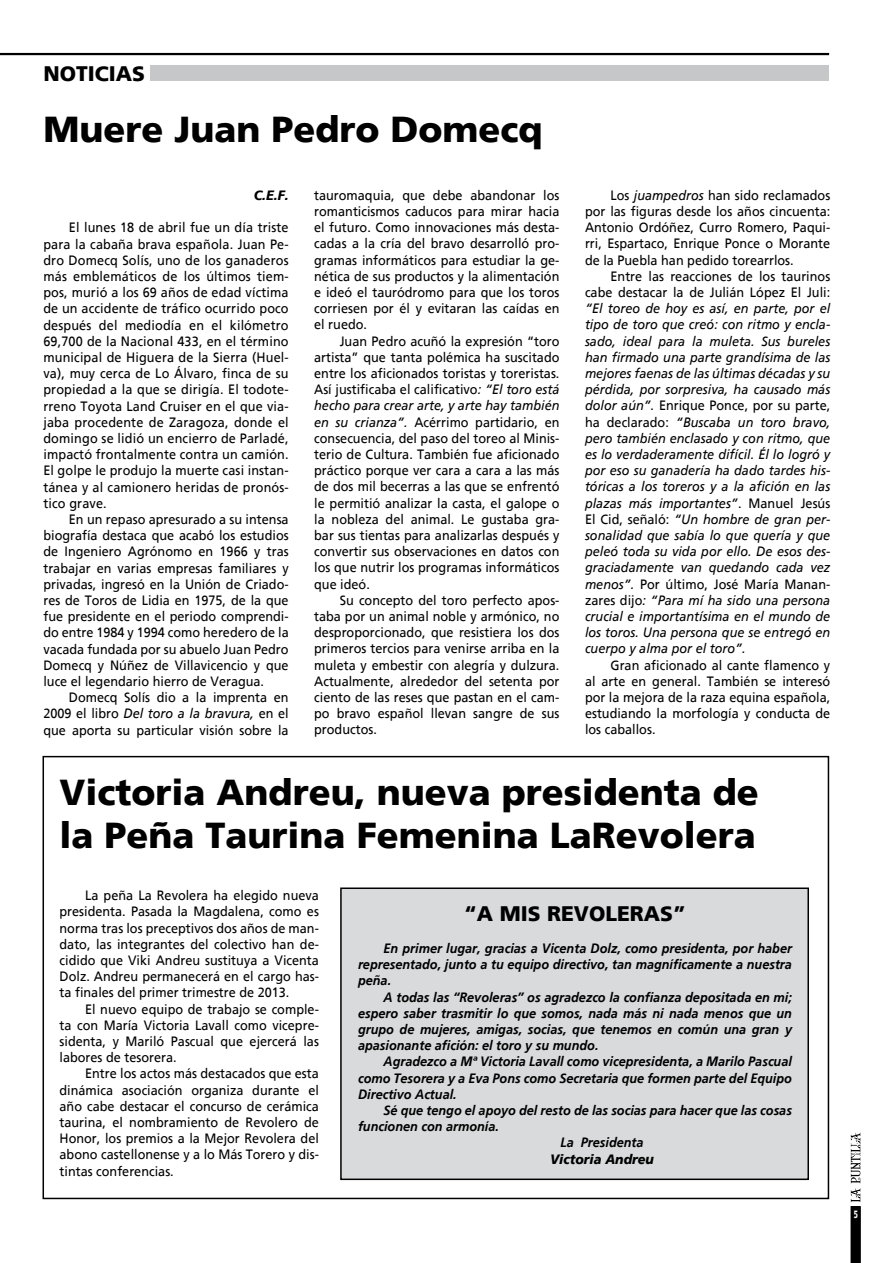
<style>
.page{position:relative;width:893px;height:1263px;background:#fff}
.page>*{position:absolute;margin:0;border:0;box-sizing:border-box;transform-origin:0 0}
.t1{font:900 36px/43.2px "Frutiger";color:#000}
.t2{font:900 21px "Frutiger";color:#000}
.t3{font:13.5px/16.2px "Frutiger";color:#000;text-align:justify;scale:.94 1}
.t4{font:italic 13.5px/16.2px "Frutiger";color:#000;text-align:justify;scale:.94 1}
.t5{font:italic 700 13.5px/16.2px "Frutiger";color:#000;text-align:justify;scale:.94 1}
.t6{font:italic 900 13.5px "Frutiger";color:#000;scale:.94 1}
.t7{font:900 10.5px "Frutiger";color:#fff;scale:.65 1}
.s1{font-style:italic}
.s2{font-style:normal}
</style>
<div class="page">
<hr style="left:0;top:53px;width:829px;height:1px;background:#000">
<svg style="left:850px;top:1132px;width:11px;height:131px"></svg>
<div style="left:151px;top:66px;width:678px;height:15px;background:#c6c7c8"></div>
<hr style="left:0;top:54px;width:829px;height:1px;background:#000">
<div style="left:43px;top:756px;width:786px;height:443px;border:2px solid #000"></div>
<div style="left:341px;top:888px;width:467px;height:291px;background:#d9dadb"></div>
<div style="left:340px;top:887px;width:469px;height:293px;border:2px solid #000"></div>
<h2 class="t2" style="left:43px;top:61px;width:103px">NOTICIAS</h2>
<h1 class="t1" style="left:43px;top:107px;width:501px">Muere Juan Pedro Domecq</h1>
<p class="t6" style="left:254px;top:187px;width:39px">C.E.F.</p>
<p class="t3" style="left:43px;top:219px;width:262px;text-indent:26px">El lunes 18 de abril fue un día triste para la cabaña brava española. Juan Pe&shy;dro Domecq Solís, uno de los ganaderos más emblemáticos de los últimos tiem&shy;pos, murió a los 69 años de edad víctima de un accidente de tráfico ocurrido poco después del mediodía en el kilómetro 69,700 de la Nacional 433, en el término municipal de Higuera de la Sierra (Huel&shy;va), muy cerca de Lo Álvaro, finca de su propiedad a la que se dirigía. El todote&shy;rreno Toyota Land Cruiser en el que via&shy;jaba procedente de Zaragoza, donde el domingo se lidió un encierro de Parladé, impactó frontalmente contra un camión.<br>El golpe le produjo la muerte casi instan&shy;tánea y al camionero heridas de pronós&shy;tico grave.</p>
<p class="t3" style="left:43px;top:511px;width:262px;text-indent:26px">En un repaso apresurado a su intensa biografía destaca que acabó los estudios de Ingeniero Agrónomo en 1966 y tras trabajar en varias empresas familiares y privadas, ingresó en la Unión de Criado&shy;res de Toros de Lidia en 1975, de la que fue presidente en el periodo comprendi&shy;do entre 1984 y 1994 como heredero de la vacada fundada por su abuelo Juan Pedro Domecq y Núñez de Villavicencio y que luce el legendario hierro de Veragua.</p>
<p class="t3" style="left:43px;top:689px;width:262px;text-indent:26px">Domecq Solís dio a la imprenta en 2009 el libro <span class="s1">Del toro a la bravura,</span> en el que aporta su particular visión sobre la</p>
<p class="t3" style="left:314px;top:187px;width:262px">tauromaquia, que debe abandonar los romanticismos caducos para mirar hacia el futuro. Como innovaciones más desta&shy;cadas a la cría del bravo desarrolló pro&shy;gramas informáticos para estudiar la ge&shy;nética de sus productos y la alimentación e ideó el tauródromo para que los toros corriesen por él y evitaran las caídas en el ruedo.</p>
<p class="t3" style="left:314px;top:333px;width:262px;text-indent:26px">Juan Pedro acuñó la expresión “toro artista” que tanta polémica ha suscitado entre los aficionados toristas y toreristas.<br>Así justificaba el calificativo<span class="s1">: “El toro está hecho para crear arte, y arte hay también en su crianza”.</span> Acérrimo partidario, en consecuencia, del paso del toreo al Minis&shy;terio de Cultura. También fue aficionado práctico porque ver cara a cara a las más de dos mil becerras a las que se enfrentó le permitió analizar la casta, el galope o la nobleza del animal. Le gustaba gra&shy;bar sus tientas para analizarlas después y convertir sus observaciones en datos con los que nutrir los programas informáticos que ideó.</p>
<p class="t3" style="left:314px;top:592px;width:262px;text-indent:26px">Su concepto del toro perfecto apos&shy;taba por un animal noble y armónico, no desproporcionado, que resistiera los dos primeros tercios para venirse arriba en la muleta y embestir con alegría y dulzura.<br>Actualmente, alrededor del setenta por ciento de las reses que pastan en el cam&shy;po bravo español llevan sangre de sus productos.</p>
<p class="t3" style="left:585px;top:187px;width:262px;text-indent:26px">Los <span class="s1">juampedros</span> han sido reclamados por las figuras desde los años cincuenta:<br>Antonio Ordóñez, Curro Romero, Paqui&shy;rri, Espartaco, Enrique Ponce o Morante de la Puebla han pedido torearrlos.</p>
<p class="t3" style="left:585px;top:268px;width:262px;text-align:right">Entre las reacciones de los taurinos cabe destacar la de Julián López El Juli:</p>
<p class="t4" style="left:585px;top:300px;width:262px">“El toreo de hoy es así, en parte, por el tipo de toro que creó: con ritmo y encla&shy;sado, ideal para la muleta. Sus bureles han firmado una parte grandísima de las mejores faenas de las últimas décadas y su pérdida, por sorpresiva, ha causado más dolor aún”. <span class="s2">Enrique Ponce, por su parte, ha declarado:</span> “Buscaba un toro bravo, pero también enclasado y con ritmo, que es lo verdaderamente difícil. Él lo logró y por eso su ganadería ha dado tardes his&shy;tóricas a los toreros y a la afición en las plazas más importantes”<span class="s2">. Manuel Jesús El Cid, señaló:</span> “Un hombre de gran per&shy;sonalidad que sabía lo que quería y que peleó toda su vida por ello. De esos des&shy;graciadamente van quedando cada vez menos”. <span class="s2">Por último, José María Manan&shy;zares dijo</span>: “Para mí ha sido una persona crucial e importantísima en el mundo de los toros. Una persona que se entregó en cuerpo y alma por el toro”.</p>
<p class="t3" style="left:585px;top:657px;width:262px;text-indent:26px">Gran aficionado al cante flamenco y al arte en general. También se interesó por la mejora de la raza equina española, estudiando la morfología y conducta de los caballos.</p>
<h1 class="t1" style="left:60px;top:770px;width:701px">Victoria Andreu, nueva presidenta de la Peña Taurina Femenina LaRevolera</h1>
<p class="t3" style="left:60px;top:887px;width:277px;text-indent:26px">La peña La Revolera ha elegido nueva presidenta. Pasada la Magdalena, como es norma tras los preceptivos dos años de man&shy;dato, las integrantes del colectivo han de&shy;cidido que Viki Andreu sustituya a Vicenta Dolz. Andreu permanecerá en el cargo has&shy;ta finales del primer trimestre de 2013.</p>
<p class="t3" style="left:60px;top:1001px;width:277px;text-indent:26px">El nuevo equipo de trabajo se comple&shy;ta con María Victoria Lavall como vicepre&shy;sidenta, y Mariló Pascual que ejercerá las labores de tesorera.</p>
<p class="t3" style="left:60px;top:1065px;width:277px;text-indent:26px">Entre los actos más destacados que esta dinámica asociación organiza durante el año cabe destacar el concurso de cerámica taurina, el nombramiento de Revolero de Honor, los premios a la Mejor Revolera del abono castellonense y a lo Más Torero y dis&shy;tintas conferencias.</p>
<h2 class="t2" style="left:464px;top:900px;width:223px">“A MIS REVOLERAS”</h2>
<p class="t5" style="left:358px;top:940px;width:463px;text-indent:26px">En primer lugar, gracias a Vicenta Dolz, como presidenta, por haber representado, junto a tu equipo directivo, tan magníficamente a nuestra peña.</p>
<p class="t5" style="left:358px;top:989px;width:463px;text-indent:26px">A todas las “Revoleras” os agradezco la confianza depositada en mi; espero saber trasmitir lo que somos, nada más ni nada menos que un grupo de mujeres, amigas, socias, que tenemos en común una gran y apasionante afición: el toro y su mundo.</p>
<p class="t5" style="left:358px;top:1053px;width:463px;text-indent:26px">Agradezco a Mª Victoria Lavall como vicepresidenta, a Marilo Pascual como Tesorera y a Eva Pons como Secretaria que formen parte del Equipo Directivo Actual.</p>
<p class="t5" style="left:384px;top:1102px;width:436px">Sé que tengo el apoyo del resto de las socias para hacer que las cosas</p>
<p class="t5" style="left:358px;top:1118px;width:152px">funcionen con armonía.</p>
<p class="t5" style="left:560px;top:1134px;width:90px">La Presidenta</p>
<p class="t6" style="left:550px;top:1151px;width:112px">Victoria Andreu</p>
<p class="t7" style="left:854px;top:1207px;width:8px">5</p>
</div>
